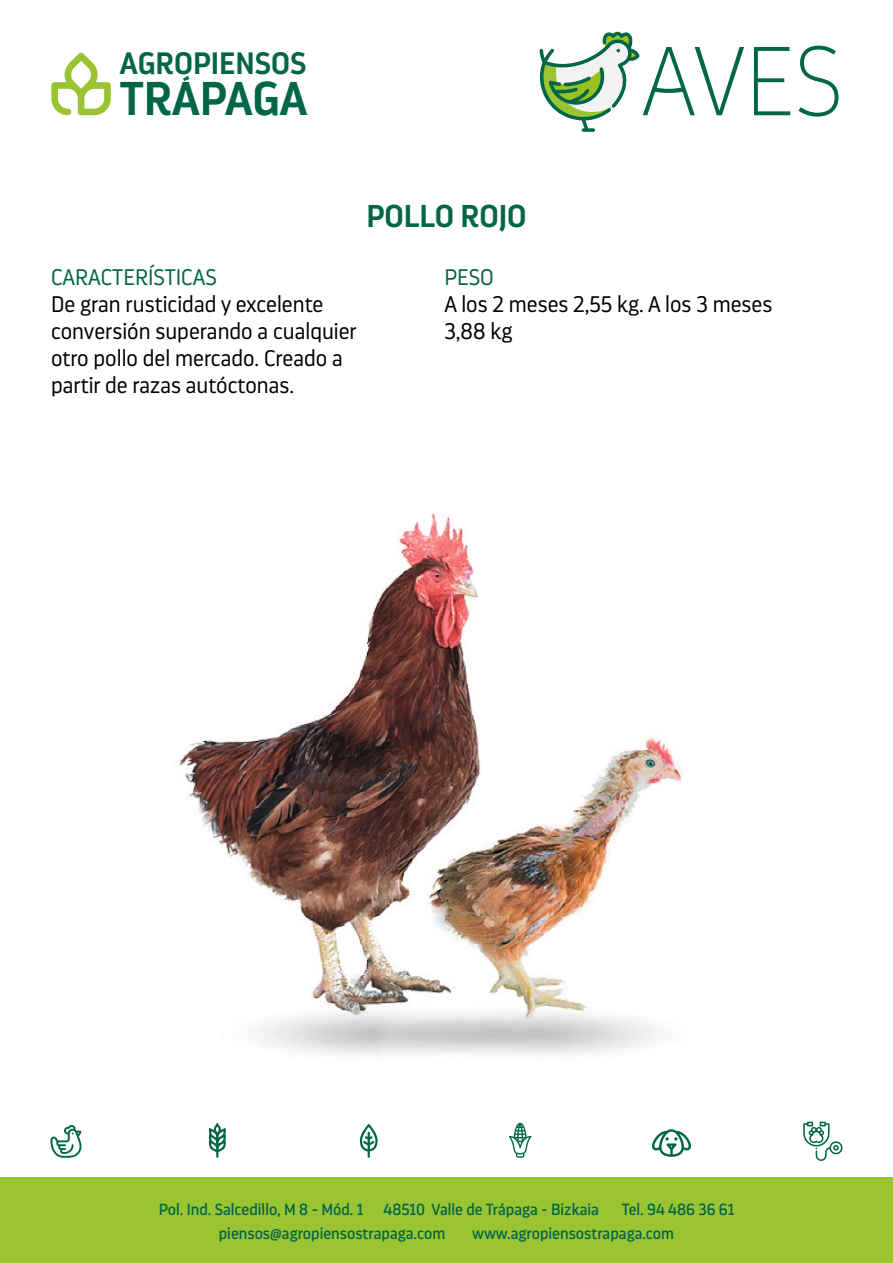
<style>
.page{position:relative;width:893px;height:1263px;background:#fff}
.page>*{position:absolute;margin:0;border:0;box-sizing:border-box;transform-origin:0 0}
.t1{font:100 97.5px "Darwin Pro";color:#006647}
.t2{font:600 47.25px "Darwin Pro";color:#006647}
.t3{font:600 31.5px "Darwin Pro";color:#006647}
.t4{font:600 30.9px "Darwin Pro";color:#006647}
.t5{font:300 22.5px/27px "Darwin Pro";color:#000}
.t6{font:300 22.5px "Darwin Pro";color:#006647}
.t7{font:16.05px "Darwin Pro";color:#006647}
</style>
<div class="page">
<div style="left:0;top:1178px;width:893px;height:85px;background:#9ac431"></div>
<svg style="left:51px;top:53px;width:60px;height:62px"></svg>
<svg style="left:183px;top:76px;width:6px;height:5px"></svg>
<svg style="left:360px;top:1123px;width:18px;height:35px"></svg>
<svg style="left:50px;top:1125px;width:32px;height:33px"></svg>
<svg style="left:509px;top:1123px;width:22px;height:35px"></svg>
<svg style="left:652px;top:1129px;width:39px;height:28px"></svg>
<svg style="left:209px;top:1123px;width:17px;height:35px"></svg>
<svg style="left:803px;top:1122px;width:39px;height:39px"></svg>
<svg style="left:539px;top:32px;width:100px;height:100px"></svg>
<img style="left:179px;top:513px;width:504px;height:543px">
<h3 class="t4" style="left:120px;top:43px;width:188px">AGROPIENSOS</h3>
<h2 class="t2" style="left:120px;top:66px;width:189px">TRAPAGA</h2>
<h1 class="t1" style="left:642px;top:20px;width:202px">AVES</h1>
<h3 class="t3" style="left:366px;top:194px;width:162px">POLLO ROJO</h3>
<p class="t6" style="left:51px;top:262px;width:167px">CARACTERÍSTICAS</p>
<p class="t5" style="left:51px;top:290px;width:307px">De gran rusticidad y excelente conversión superando a cualquier otro pollo del mercado. Creado a partir de razas autóctonas.</p>
<p class="t6" style="left:444px;top:262px;width:51px">PESO</p>
<p class="t5" style="left:444px;top:290px;width:330px">A los 2 meses 2,55 kg. A los 3 meses<br>3,88 kg</p>
<p class="t7" style="left:159px;top:1199px;width:442px">Pol. Ind. Salcedillo, M 8 - Mód. 1 48510 Valle de Trápaga - Bizkaia</p>
<p class="t7" style="left:622px;top:1199px;width:114px">Tel. 94 486 36 61</p>
<p class="t7" style="left:219px;top:1223px;width:228px">piensos@agropiensostrapaga.com</p>
<p class="t7" style="left:472px;top:1223px;width:204px">www.agropiensostrapaga.com</p>
</div>
